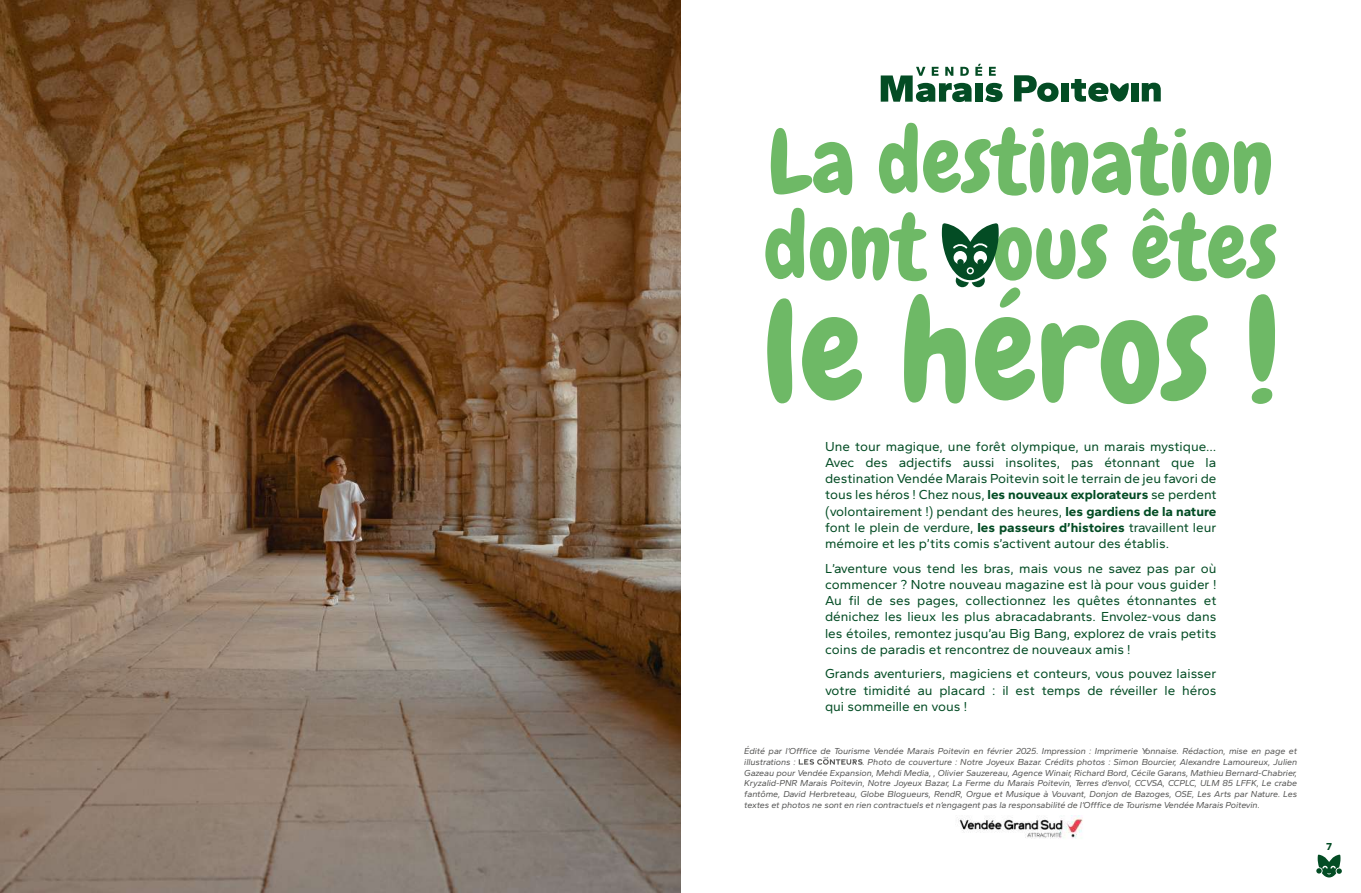
<style>
.page{position:relative;width:1361px;height:893px;background:#fff}
.page>*{position:absolute;margin:0;border:0;box-sizing:border-box;transform-origin:0 0}
.t1{font:141.3px "Chewy";letter-spacing:.01em;color:#6eb966}
.t2{font:89.7px "Chewy";letter-spacing:.01em;color:#6eb966}
.t3{font:89.1px "Chewy";letter-spacing:.01em;color:#6eb966}
.t4{font:13.5px/16.2px "Gantari";color:#034c24;text-align:justify}
.t5{font:10.5px "Gantari";color:#034c24}
.t6{font:italic 9px/10.8px "Gantari";letter-spacing:-.01em;color:#575756}
</style>
<div class="page">
<img style="left:0;top:0;width:680px;height:893px">
<svg style="left:799px;top:757px;width:63px;height:8px"></svg>
<svg style="left:1316px;top:855px;width:25px;height:22px"></svg>
<svg style="left:942px;top:223px;width:56px;height:64px"></svg>
<div style="left:966px;top:267px;width:8px;height:7px;border:1px solid #fff;border-radius:50%"></div>
<svg style="left:1014px;top:75px;width:44px;height:27px"></svg>
<div style="left:1061px;top:83px;width:7px;height:18px;background:#034c24"></div>
<div style="left:1131px;top:83px;width:7px;height:18px;background:#034c24"></div>
<svg style="left:1141px;top:83px;width:19px;height:18px"></svg>
<svg style="left:1071px;top:79px;width:57px;height:23px"></svg>
<svg style="left:880px;top:64px;width:122px;height:38px"></svg>
<img style="left:957px;top:815px;width:126px;height:24px">
<h3 class="t3" style="left:768px;top:105px;width:507px">La destination</h3>
<h2 class="t2" style="left:764px;top:190px;width:514px">dont vous êtes</h2>
<h1 class="t1" style="left:762px;top:262px;width:518px">le héros !</h1>
<p class="t4" style="left:825px;top:438px;width:393px">Une tour magique, une forêt olympique, un marais mystique… Avec des adjectifs aussi insolites, pas étonnant que la destination Vendée Marais Poitevin soit le terrain de jeu favori de tous les héros ! Chez nous, les nouveaux explorateurs se perdent (volontairement !) pendant des heures, les gardiens de la nature font le plein de verdure, les passeurs d’histoires travaillent leur mémoire et les p’tits comis s’activent autour des établis.</p>
<p class="t4" style="left:825px;top:560px;width:393px">L’aventure vous tend les bras, mais vous ne savez pas par où commencer ? Notre nouveau magazine est là pour vous guider !<br>Au fil de ses pages, collectionnez les quêtes étonnantes et dénichez les lieux les plus abracadabrants. Envolez-vous dans les étoiles, remontez jusqu’au Big Bang, explorez de vrais petits coins de paradis et rencontrez de nouveaux amis !</p>
<p class="t4" style="left:825px;top:665px;width:393px">Grands aventuriers, magiciens et conteurs, vous pouvez laisser votre timidité au placard : il est temps de réveiller le héros qui sommeille en vous !</p>
<p class="t6" style="left:744px;top:745px;width:554px">Édité par l’Offfice de Tourisme Vendée Marais Poitevin en février 2025. Impression : Imprimerie Yonnaise. Rédaction, mise en page et illustrations :</p>
<p class="t6" style="left:744px;top:756px;width:554px;text-align:justify;text-indent:118px">. Photo de couverture : Notre Joyeux Bazar. Crédits photos : Simon Bourcier, Alexandre Lamoureux, Julien Gazeau pour Vendée Expansion, Mehdi Media, , Olivier Sauzereau, Agence Winair, Richard Bord, Cécile Garans, Mathieu Bernard-Chabrier, Kryzalid-PNR Marais Poitevin, Notre Joyeux Bazar, La Ferme du Marais Poitevin, Terres d’envol, CCVSA, CCPLC, ULM 85 LFFK, Le crabe fantôme, David Herbreteau, Globe Blogueurs, RendR, Orgue et Musique à Vouvant, Donjon de Bazoges, OSE, Les Arts par Nature. Les textes et photos ne sont en rien contractuels et n’engagent pas la responsabilité de l’Offfice de Tourisme Vendée Marais Poitevin.</p>
<p class="t5" style="left:1326px;top:840px;width:7px">7</p>
</div>
